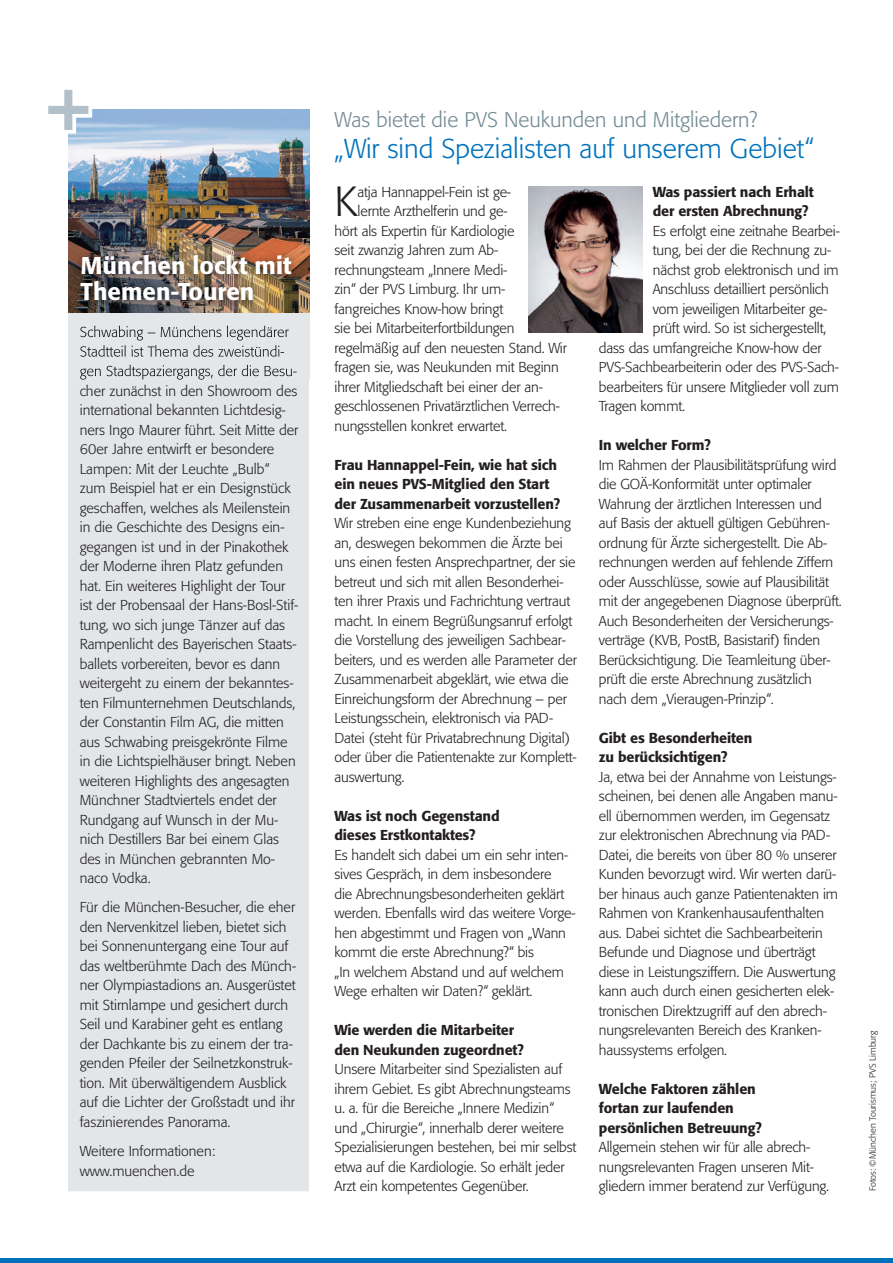
<style>
.page{position:relative;width:893px;height:1263px;background:#fff}
.page>*{position:absolute;margin:0;border:0;box-sizing:border-box;transform-origin:0 0}
.t1{font:300 41.7px "Formata";color:#231f20}
.t2{font:300 27px "Formata";color:#0072bc}
.t3{font:500 24px/25.5px "Formata BQ";color:#fff}
.t4{font:300 21px "Formata";color:#738a95}
.t5{font:300 14.25px/19.5px "Formata";letter-spacing:-.01em;color:#231f20}
.t6{font:500 14.25px/19.5px "Formata";letter-spacing:-.01em;color:#231f20}
.t7{font:300 9px "Formata";color:#231f20}
</style>
<div class="page">
<hr style="left:0;top:1259px;width:893px;height:4px;background:#0072bc">
<div style="left:68px;top:380px;width:241px;height:811px;background:#e3e6e8"></div>
<img style="left:68px;top:110px;width:241px;height:270px">
<svg style="left:48px;top:89px;width:44px;height:45px"></svg>
<img style="left:309px;top:239px;width:1px;height:141px">
<img style="left:68px;top:239px;width:241px;height:74px">
<img style="left:80px;top:326px;width:63px;height:11px">
<img style="left:80px;top:345px;width:55px;height:12px">
<img style="left:80px;top:365px;width:55px;height:15px">
<img style="left:529px;top:187px;width:113px;height:146px">
<h3 class="t3" style="left:81px;top:255px;width:212px">München lockt mit<br>Themen-Touren</h3>
<p class="t5" style="left:80px;top:382px;width:220px">cher zunächst in den Showroom des international bekannten Lichtdesig&shy;ners Ingo Maurer führt. Seit Mitte der 60er Jahre entwirft er besondere Lampen: Mit der Leuchte „Bulb“ zum Beispiel hat er ein Designstück geschaffen, welches als Meilenstein in die Geschichte des Designs ein&shy;gegangen ist und in der Pinakothek der Moderne ihren Platz gefunden hat. Ein weiteres Highlight der Tour ist der Probensaal der Hans-Bosl-Stif&shy;tung, wo sich junge Tänzer auf das Rampenlicht des Bayerischen Staats&shy;ballets vorbereiten, bevor es dann weitergeht zu einem der bekanntes&shy;ten Filmunternehmen Deutschlands, der Constantin Film AG, die mitten aus Schwabing preisgekrönte Filme in die Lichtspielhäuser bringt. Neben weiteren Highlights des angesagten Münchner Stadtviertels endet der Rundgang auf Wunsch in der Mu&shy;nich Destillers Bar bei einem Glas des in München gebrannten Mo&shy;naco Vodka.</p>
<p class="t5" style="left:80px;top:899px;width:218px">Für die München-Besucher, die eher den Nervenkitzel lieben, bietet sich bei Sonnenuntergang eine Tour auf das weltberühmte Dach des Münch&shy;ner Olympiastadions an. Ausgerüstet mit Stirnlampe und gesichert durch Seil und Karabiner geht es entlang der Dachkante bis zu einem der tra&shy;genden Pfeiler der Seilnetzkonstruk&shy;tion. Mit überwältigendem Ausblick auf die Lichter der Großstadt und ihr faszinierendes Panorama.</p>
<p class="t5" style="left:80px;top:1142px;width:137px">Weitere Informationen: www.muenchen.de</p>
<h3 class="t4" style="left:334px;top:110px;width:424px">Was bietet die PVS Neukunden und Mitgliedern?</h3>
<h2 class="t2" style="left:334px;top:136px;width:481px">„Wir sind Spezialisten auf unserem Gebiet“</h2>
<h1 class="t1" style="left:334px;top:183px;width:25px">K</h1>
<p class="t5" style="left:358px;top:183px;width:155px">atja Hannappel-Fein ist ge-</p>
<p class="t5" style="left:358px;top:202px;width:152px">lernte Arzthelferin und ge-</p>
<p class="t5" style="left:334px;top:222px;width:182px">hört als Expertin für Kardiologie</p>
<p class="t5" style="left:334px;top:241px;width:165px">seit zwanzig Jahren zum Ab-</p>
<p class="t5" style="left:334px;top:261px;width:174px">rechnungsteam „Innere Medi-</p>
<p class="t5" style="left:334px;top:280px;width:172px">zin“ der PVS Limburg. Ihr um-</p>
<p class="t5" style="left:334px;top:300px;width:170px">fangreiches Know-how bringt</p>
<p class="t5" style="left:334px;top:319px;width:182px">sie bei Mitarbeiterfortbildungen</p>
<p class="t5" style="left:334px;top:339px;width:234px">regelmäßig auf den neuesten Stand. Wir</p>
<p class="t5" style="left:334px;top:358px;width:226px">fragen sie, was Neukunden mit Beginn</p>
<p class="t5" style="left:334px;top:378px;width:210px">ihrer Mitgliedschaft bei einer der an -</p>
<p class="t5" style="left:334px;top:397px;width:227px">geschlossenen Privatärztlichen Verrech-</p>
<p class="t5" style="left:334px;top:417px;width:174px">nungsstellen konkret erwartet.</p>
<p class="t6" style="left:334px;top:456px;width:227px">Frau Hannappel-Fein, wie hat sich ein neues PVS-Mitglied den Start der Zusammenarbeit vorzustellen?</p>
<p class="t5" style="left:334px;top:514px;width:244px">Wir streben eine enge Kundenbeziehung an, deswegen bekommen die Ärzte bei uns einen festen Ansprechpartner, der sie betreut und sich mit allen Besonderhei&shy;ten ihrer Praxis und Fachrichtung vertraut macht. In einem Begrüßungsanruf erfolgt die Vorstellung des jeweiligen Sachbear&shy;beiters, und es werden alle Parameter der Zusammenarbeit abgeklärt, wie etwa die Einreichungsform der Abrechnung – per Leistungsschein, elektronisch via PAD-Datei (steht für Privatabrechnung Digital) oder über die Patientenakte zur Komplett&shy;auswertung.</p>
<p class="t6" style="left:334px;top:807px;width:167px">Was ist noch Gegenstand dieses Erstkontaktes?</p>
<p class="t5" style="left:334px;top:846px;width:243px">Es handelt sich dabei um ein sehr inten - sives Gespräch, in dem insbesondere<br>die Abrechnungsbesonderheiten geklärt werden. Ebenfalls wird das weitere Vorge&shy;hen abgestimmt und Fragen von „Wann kommt die erste Abrechnung?“ bis<br>„In welchem Abstand und auf welchem Wege erhalten wir Daten?“ geklärt.</p>
<p class="t6" style="left:334px;top:1021px;width:191px">Wie werden die Mitarbeiter den Neukunden zugeordnet?</p>
<p class="t5" style="left:334px;top:1060px;width:243px">Unsere Mitarbeiter sind Spezialisten auf ihrem Gebiet. Es gibt Abrechnungsteams u. a. für die Bereiche „Innere Medizin“ und „Chirurgie“, innerhalb derer weitere Spezialisierungen bestehen, bei mir selbst etwa auf die Kardio logie. So erhält jeder Arzt ein kompetentes Gegenüber.</p>
<p class="t6" style="left:653px;top:183px;width:163px">Was passiert nach Erhalt der ersten Abrechnung?</p>
<p class="t5" style="left:653px;top:222px;width:189px">Es erfolgt eine zeitnahe Bearbei-</p>
<p class="t5" style="left:653px;top:242px;width:180px">tung, bei der die Rechnung zu-</p>
<p class="t5" style="left:653px;top:261px;width:187px">nächst grob elektronisch und im</p>
<p class="t5" style="left:653px;top:281px;width:177px">Anschluss detailliert persönlich</p>
<p class="t5" style="left:653px;top:300px;width:176px">vom jewei ligen Mitarbeiter ge-</p>
<p class="t5" style="left:653px;top:320px;width:175px">prüft wird. So ist sichergestellt,</p>
<p class="t5" style="left:599px;top:339px;width:224px">dass das umfangreiche Know-how der</p>
<p class="t5" style="left:599px;top:359px;width:242px">PVS-Sachbearbeiterin oder des PVS-Sach-</p>
<p class="t5" style="left:599px;top:378px;width:242px">bearbeiters für unsere Mitglieder voll zum</p>
<p class="t5" style="left:599px;top:398px;width:88px">Tragen kommt.</p>
<p class="t6" style="left:599px;top:436px;width:114px">In welcher Form?</p>
<p class="t5" style="left:599px;top:456px;width:244px">Im Rahmen der Plausibilitätsprüfung wird die GOÄ-Konformität unter optimaler Wahrung der ärztlichen Interessen und auf Basis der aktuell gültigen Gebühren&shy;ordnung für Ärzte sichergestellt. Die Ab&shy;rechnungen werden auf fehlende Ziffern oder Ausschlüsse, sowie auf Plausibilität mit der angegebenen Diagnose überprüft.<br>Auch Besonderheiten der Versicherungs&shy;verträge (KVB, PostB, Basistarif) finden Berücksichtigung. Die Teamleitung über&shy;prüft die erste Abrechnung zusätzlich nach dem „Vieraugen-Prinzip“.</p>
<p class="t6" style="left:599px;top:729px;width:155px">Gibt es Besonderheiten zu berücksichtigen?</p>
<p class="t5" style="left:599px;top:768px;width:241px">Ja, etwa bei der Annahme von Leistungs&shy;scheinen, bei denen alle Angaben manu&shy;ell übernommen werden, im Gegensatz zur elektronischen Abrechnung via PAD-Datei, die bereits von über 80 % unserer Kunden bevorzugt wird. Wir werten darü&shy;ber hinaus auch ganze Patientenakten im Rahmen von Krankenhausaufenthalten aus. Dabei sichtet die Sachbearbeiterin Befunde und Diagnose und überträgt diese in Leistungsziffern. Die Auswertung kann auch durch einen gesicherten elek&shy;tronischen Direktzugriff auf den abrech&shy;nungsrelevanten Bereich des Kranken&shy;haussystems erfolgen.</p>
<p class="t6" style="left:599px;top:1080px;width:164px">Welche Faktoren zählen fortan zur laufenden persönlichen Betreuung?</p>
<p class="t5" style="left:599px;top:1138px;width:232px">Allgemein stehen wir für alle abrech&shy;nungsrelevanten Fragen unseren Mit - gliedern immer beratend zur Verfügung.</p>
<p class="t7" style="left:869px;top:1191px;width:162px;rotate:-90deg">Fotos: ©München Tourismus; PVS Limburg</p>
</div>
